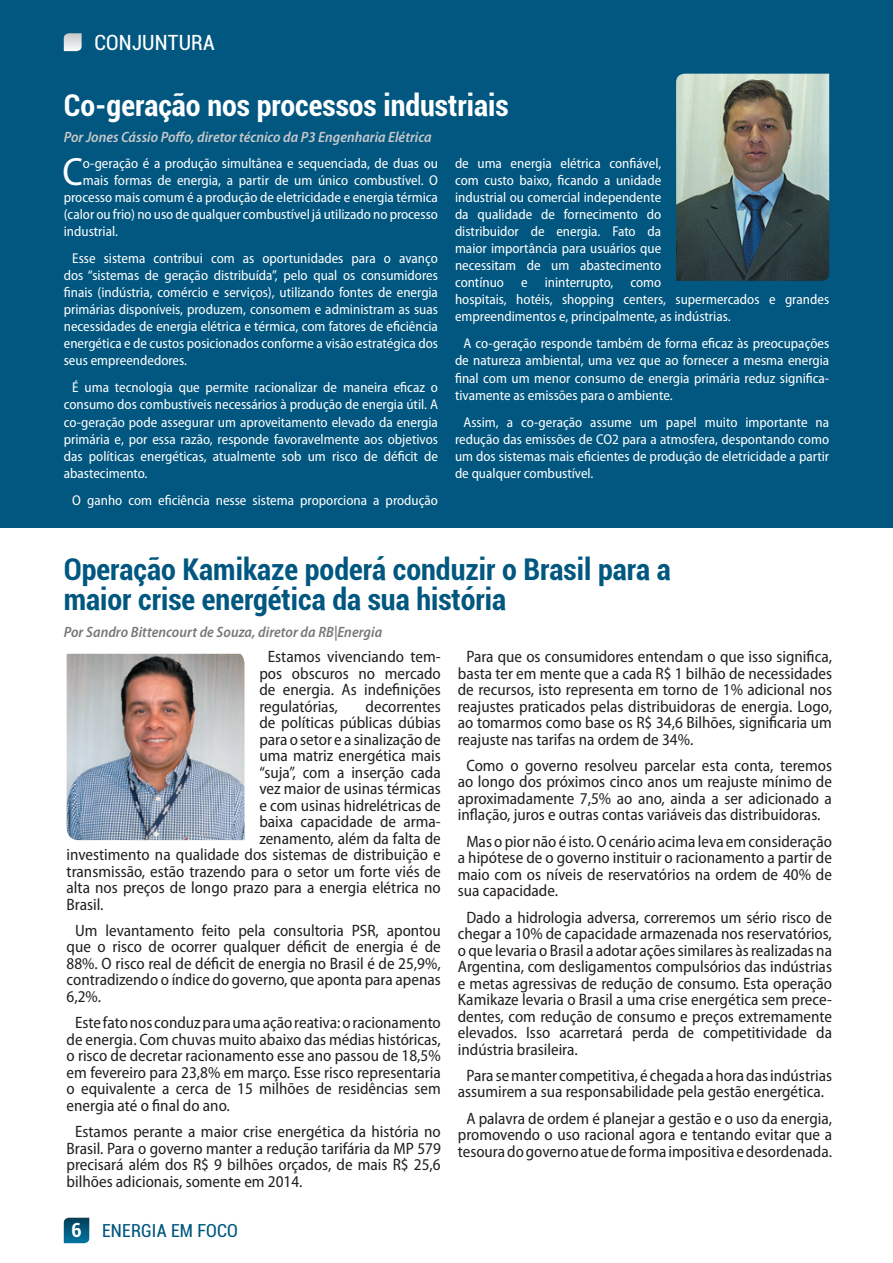
<style>
.page{position:relative;width:893px;height:1263px;background:#fff}
.page>*{position:absolute;margin:0;border:0;box-sizing:border-box;transform-origin:0 0}
.t1{font:semi-condensed 39.6px "Myriad Pro";color:#fff}
.t2{font:700 condensed 30px/30px "Roboto";color:#015780}
.t3{font:700 condensed 30px "Roboto";color:#fff}
.t4{font:condensed 21px "Roboto";letter-spacing:.01em;color:#fff}
.t5{font:700 condensed 19.5px "Roboto";color:#fff}
.t6{font:condensed 18px "Roboto";letter-spacing:.01em;color:#015780}
.t7{font:semi-condensed 16.5px/16.5px "Myriad Pro";color:#231f20;text-align:justify}
.t8{font:italic 600 semi-condensed 15px "Myriad Pro";color:#c7c8ca}
.t9{font:italic 600 semi-condensed 15px "Myriad Pro";letter-spacing:.005em;color:#76787b}
.t10{font:semi-condensed 14.25px/17.1px "Myriad Pro";color:#fff;text-align:justify}
</style>
<div class="page">
<div style="left:0;top:0;width:893px;height:528px;background:#015780"></div>
<svg style="left:64px;top:33px;width:18px;height:18px"></svg>
<svg style="left:64px;top:1218px;width:25px;height:25px"></svg>
<img style="left:676px;top:74px;width:153px;height:207px">
<img style="left:67px;top:654px;width:177px;height:186px">
<p class="t4" style="left:94px;top:28px;width:122px">CONJUNTURA</p>
<p class="t3" style="left:64px;top:84px;width:446px">Co-geração nos processos industriais</p>
<p class="t8" style="left:64px;top:128px;width:369px">Por Jones Cássio Poffo, diretor técnico da P3 Engenharia Elétrica</p>
<p class="t1" style="left:62px;top:147px;width:22px">C</p>
<p class="t10" style="left:83px;top:154px;width:357px">o-geração é a produção simultânea e sequenciada, de duas ou</p>
<p class="t10" style="left:83px;top:171px;width:357px">mais formas de energia, a partir de um único combustível. O</p>
<p class="t10" style="left:64px;top:188px;width:376px">processo mais comum é a produção de eletricidade e energia térmica</p>
<p class="t10" style="left:64px;top:205px;width:376px">(calor ou frio) no uso de qualquer combustível já utilizado no processo</p>
<p class="t10" style="left:64px;top:222px;width:56px">industrial.</p>
<p class="t10" style="left:64px;top:249px;width:376px;text-indent:9px">Esse sistema contribui com as oportunidades para o avanço dos “sistemas de geração distribuída”, pelo qual os consumidores finais (indústria, comércio e serviços), utilizando fontes de energia primárias disponíveis, produzem, consomem e administram as suas necessidades de energia elétrica e térmica, com fatores de eficiência energética e de custos posicionados conforme a visão estratégica dos seus empreendedores.</p>
<p class="t10" style="left:64px;top:379px;width:376px;text-indent:9px">É uma tecnologia que permite racionalizar de maneira eficaz o consumo dos combustíveis necessários à produção de energia útil. A co-geração pode assegurar um aproveitamento elevado da energia primária e, por essa razão, responde favoravelmente aos objetivos das políticas energéticas, atualmente sob um risco de déficit de abastecimento.</p>
<p class="t10" style="left:72px;top:491px;width:367px">O ganho com eficiência nesse sistema proporciona a produção</p>
<p class="t10" style="left:455px;top:154px;width:376px;text-align:left">de uma energia elétrica confiável,<br>com custo baixo, ficando a unidade<br>industrial ou comercial independente<br>da qualidade de fornecimento do<br>distribuidor de energia. Fato da<br>maior importância para usuários que<br>necessitam de um abastecimento<br>contínuo e ininterrupto, como<br>hospitais, hotéis, shopping centers, supermercados e grandes empreendimentos e, principalmente, as indústrias.</p>
<p class="t10" style="left:455px;top:335px;width:376px;text-indent:9px">A co-geração responde também de forma eficaz às preocupações de natureza ambiental, uma vez que ao fornecer a mesma energia final com um menor consumo de energia primária reduz significa&shy;tivamente as emissões para o ambiente.</p>
<p class="t10" style="left:455px;top:413px;width:376px;text-indent:9px">Assim, a co-geração assume um papel muito importante na redução das emissões de CO2 para a atmosfera, despontando como um dos sistemas mais eficientes de produção de eletricidade a partir de qualquer combustível.</p>
<p class="t2" style="left:64px;top:553px;width:608px">Operação Kamikaze poderá conduzir o Brasil para a maior crise energética da sua história</p>
<p class="t9" style="left:64px;top:623px;width:320px">Por Sandro Bittencourt de Souza, diretor da RB|Energia</p>
<p class="t7" style="left:259px;top:648px;width:183px;text-indent:9px">Estamos vivenciando tem&shy;pos obscuros no mercado de energia. As indefinições regulatórias,</p>
<p class="t7" style="left:366px;top:698px;width:77px">decorrentes</p>
<p class="t7" style="left:259px;top:714px;width:183px">de políticas públicas dúbias</p>
<p class="t7" style="left:259px;top:731px;width:183px">para o setor e a sinalização de</p>
<p class="t7" style="left:259px;top:747px;width:183px">uma matriz energética mais</p>
<p class="t7" style="left:259px;top:764px;width:183px">“suja”, com a inserção cada</p>
<p class="t7" style="left:259px;top:780px;width:183px">vez maior de usinas térmicas</p>
<p class="t7" style="left:259px;top:797px;width:183px">e com usinas hidrelétricas de</p>
<p class="t7" style="left:259px;top:813px;width:183px">baixa capacidade de arma-</p>
<p class="t7" style="left:259px;top:830px;width:183px">zenamento, além da falta de</p>
<p class="t7" style="left:67px;top:846px;width:376px">investimento na qualidade dos sistemas de distribuição e</p>
<p class="t7" style="left:67px;top:863px;width:376px">transmissão, estão trazendo para o setor um forte viés de</p>
<p class="t7" style="left:67px;top:879px;width:376px">alta nos preços de longo prazo para a energia elétrica no</p>
<p class="t7" style="left:67px;top:896px;width:39px">Brasil.</p>
<p class="t7" style="left:67px;top:922px;width:376px;text-indent:9px">Um levantamento feito pela consultoria PSR, apontou que o risco de ocorrer qualquer déficit de energia é de 88%. O risco real de déficit de energia no Brasil é de 25,9%, contradizendo o índice do governo, que aponta para apenas 6,2%.</p>
<p class="t7" style="left:67px;top:1014px;width:376px;text-indent:9px">Este fato nos conduz para uma ação reativa: o racionamento de energia. Com chuvas muito abaixo das médias históricas, o risco de decretar racionamento esse ano passou de 18,5% em fevereiro para 23,8% em março. Esse risco representaria o equivalente a cerca de 15 milhões de residências sem energia até o final do ano.</p>
<p class="t7" style="left:67px;top:1123px;width:376px;text-indent:9px">Estamos perante a maior crise energética da história no Brasil. Para o governo manter a redução tarifária da MP 579 precisará além dos R$ 9 bilhões orçados, de mais R$ 25,6 bilhões adicionais, somente em 2014.</p>
<p class="t5" style="left:71px;top:1217px;width:12px">6</p>
<p class="t6" style="left:102px;top:1218px;width:137px">ENERGIA EM FOCO</p>
<p class="t7" style="left:458px;top:648px;width:376px;text-indent:9px">Para que os consumidores entendam o que isso significa, basta ter em mente que a cada R$ 1 bilhão de necessidades de recursos, isto representa em torno de 1% adicional nos reajustes praticados pelas distribuidoras de energia. Logo, ao tomarmos como base os R$ 34,6 Bilhões, significaria um reajuste nas tarifas na ordem de 34%.</p>
<p class="t7" style="left:458px;top:757px;width:376px;text-indent:9px">Como o governo resolveu parcelar esta conta, teremos ao longo dos próximos cinco anos um reajuste mínimo de aproximadamente 7,5% ao ano, ainda a ser adicionado a inflação, juros e outras contas variáveis das distribuidoras.</p>
<p class="t7" style="left:458px;top:833px;width:376px;text-indent:9px">Mas o pior não é isto. O cenário acima leva em consideração a hipótese de o governo instituir o racionamento a partir de maio com os níveis de reservatórios na ordem de 40% de sua capacidade.</p>
<p class="t7" style="left:458px;top:908px;width:376px;text-indent:9px">Dado a hidrologia adversa, correremos um sério risco de chegar a 10% de capacidade armazenada nos reservatórios, o que levaria o Brasil a adotar ações similares às realizadas na Argentina, com desligamentos compulsórios das indústrias e metas agressivas de redução de consumo. Esta operação Kamikaze levaria o Brasil a uma crise energética sem prece&shy;dentes, com redução de consumo e preços extremamente elevados. Isso acarretará perda de competitividade da indústria brasileira.</p>
<p class="t7" style="left:458px;top:1067px;width:376px;text-align:center">Para se manter competitiva, é chegada a hora das indústrias assumirem a sua responsabilidade pela gestão energética.</p>
<p class="t7" style="left:458px;top:1109px;width:376px;text-align:center">A palavra de ordem é planejar a gestão e o uso da energia, promovendo o uso racional agora e tentando evitar que a tesoura do governo atue de forma impositiva e desordenada.</p>
</div>
